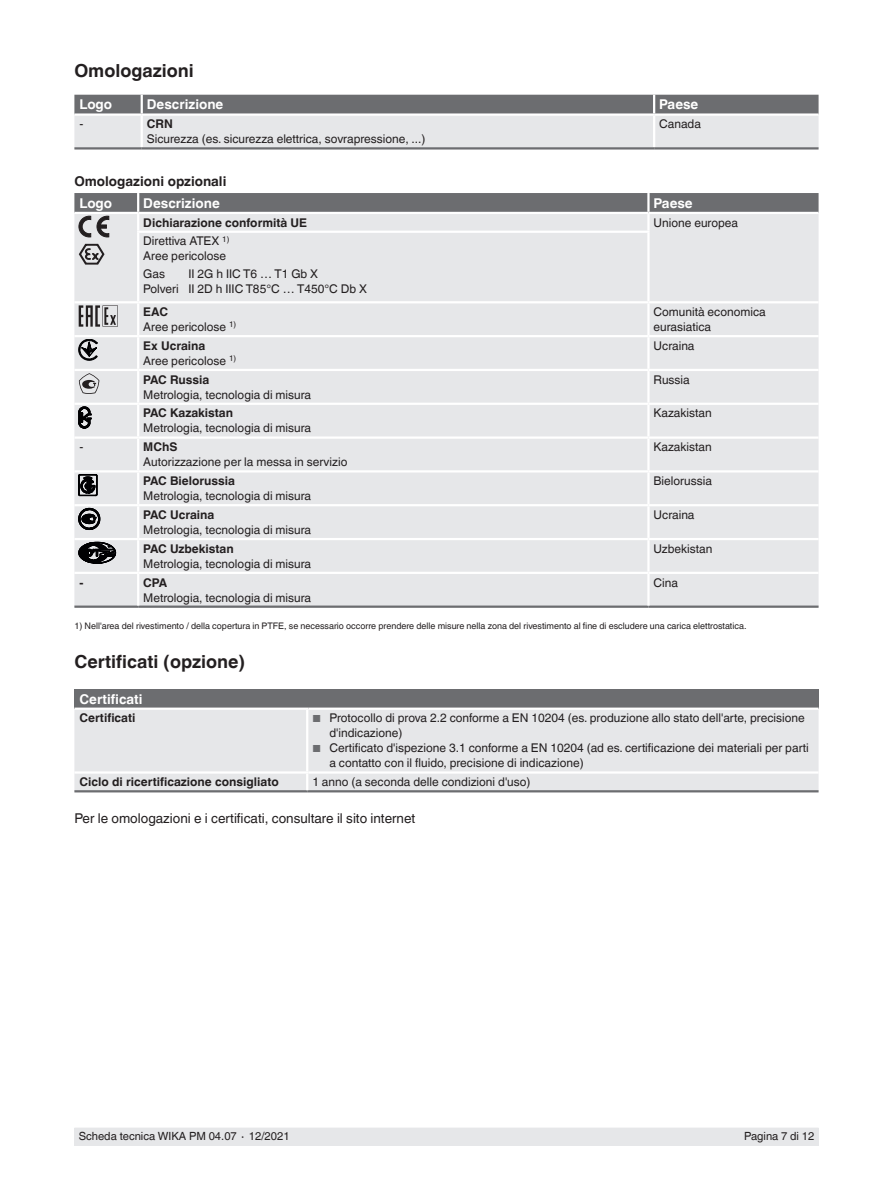
<style>
.page{position:relative;width:893px;height:1188px;background:#fff}
.page>*{position:absolute;margin:0;border:0;box-sizing:border-box;transform-origin:0 0}
.t1{font:700 18px "Helvetica World";color:#231f20}
.t2{font:13.5px "Helvetica World";color:#231f20}
.t3{font:700 13.5px "Helvetica World";color:#fff}
.t4{font:700 13.5px "Helvetica World";color:#231f20}
.t5{font:12px/15px "Helvetica World";color:#231f20}
.t6{font:700 12px "Helvetica World";color:#231f20}
.t7{font:11.25px "Helvetica World";color:#231f20}
.t8{font:9px "Helvetica World";color:#231f20}
.s1{font-weight:700}
.s2{font-size:10.2px;color:#6c6d70}
</style>
<div class="page">
<div style="left:74px;top:1128px;width:745px;height:17px;background:#e6e7e9"></div>
<svg style="left:74px;top:95px;width:745px;height:52px;background:#b9babc"></svg>
<hr style="left:74px;top:113px;width:68px;height:3px;background:#fff">
<hr style="left:142px;top:113px;width:512px;height:3px;background:#fff">
<hr style="left:141px;top:116px;width:2px;height:31px;background:#fff">
<hr style="left:654px;top:113px;width:165px;height:3px;background:#fff">
<hr style="left:653px;top:116px;width:2px;height:31px;background:#fff">
<hr style="left:74px;top:147px;width:68px;height:3px;background:#6c6d70">
<hr style="left:142px;top:147px;width:512px;height:3px;background:#6c6d70">
<hr style="left:654px;top:147px;width:165px;height:3px;background:#6c6d70">
<div style="left:74px;top:237px;width:745px;height:369px;background:#e6e7e9"></div>
<hr style="left:74px;top:606px;width:64px;height:2px;background:#6c6d70">
<hr style="left:138px;top:606px;width:510px;height:2px;background:#6c6d70">
<hr style="left:648px;top:606px;width:171px;height:2px;background:#6c6d70">
<hr style="left:137px;top:233px;width:2px;height:68px;background:#fff">
<hr style="left:647px;top:233px;width:3px;height:68px;background:#fff">
<hr style="left:74px;top:301px;width:64px;height:2px;background:#fff">
<hr style="left:138px;top:301px;width:510px;height:2px;background:#fff">
<hr style="left:137px;top:303px;width:2px;height:32px;background:#fff">
<hr style="left:648px;top:301px;width:171px;height:2px;background:#fff">
<hr style="left:647px;top:303px;width:3px;height:32px;background:#fff">
<hr style="left:74px;top:335px;width:64px;height:2px;background:#fff">
<hr style="left:138px;top:335px;width:510px;height:2px;background:#fff">
<hr style="left:137px;top:337px;width:2px;height:32px;background:#fff">
<hr style="left:648px;top:335px;width:171px;height:2px;background:#fff">
<hr style="left:647px;top:337px;width:3px;height:32px;background:#fff">
<hr style="left:74px;top:369px;width:64px;height:2px;background:#fff">
<hr style="left:138px;top:369px;width:510px;height:2px;background:#fff">
<hr style="left:137px;top:371px;width:2px;height:32px;background:#fff">
<hr style="left:648px;top:369px;width:171px;height:2px;background:#fff">
<hr style="left:647px;top:371px;width:3px;height:32px;background:#fff">
<hr style="left:74px;top:403px;width:64px;height:2px;background:#fff">
<hr style="left:138px;top:403px;width:510px;height:2px;background:#fff">
<hr style="left:137px;top:405px;width:2px;height:31px;background:#fff">
<hr style="left:648px;top:403px;width:171px;height:2px;background:#fff">
<hr style="left:647px;top:405px;width:3px;height:31px;background:#fff">
<hr style="left:74px;top:436px;width:64px;height:3px;background:#fff">
<hr style="left:138px;top:436px;width:510px;height:3px;background:#fff">
<hr style="left:137px;top:439px;width:2px;height:31px;background:#fff">
<hr style="left:648px;top:436px;width:171px;height:3px;background:#fff">
<hr style="left:647px;top:439px;width:3px;height:31px;background:#fff">
<hr style="left:74px;top:470px;width:64px;height:3px;background:#fff">
<hr style="left:138px;top:470px;width:510px;height:3px;background:#fff">
<hr style="left:137px;top:473px;width:2px;height:31px;background:#fff">
<hr style="left:648px;top:470px;width:171px;height:3px;background:#fff">
<hr style="left:647px;top:473px;width:3px;height:31px;background:#fff">
<hr style="left:74px;top:504px;width:64px;height:2px;background:#fff">
<hr style="left:138px;top:504px;width:510px;height:2px;background:#fff">
<hr style="left:137px;top:506px;width:2px;height:32px;background:#fff">
<hr style="left:648px;top:504px;width:171px;height:2px;background:#fff">
<hr style="left:647px;top:506px;width:3px;height:32px;background:#fff">
<hr style="left:74px;top:538px;width:64px;height:2px;background:#fff">
<hr style="left:138px;top:538px;width:510px;height:2px;background:#fff">
<hr style="left:137px;top:540px;width:2px;height:32px;background:#fff">
<hr style="left:648px;top:538px;width:171px;height:2px;background:#fff">
<hr style="left:647px;top:540px;width:3px;height:32px;background:#fff">
<hr style="left:74px;top:572px;width:64px;height:2px;background:#fff">
<hr style="left:138px;top:572px;width:510px;height:2px;background:#fff">
<hr style="left:137px;top:574px;width:2px;height:32px;background:#fff">
<hr style="left:648px;top:572px;width:171px;height:2px;background:#fff">
<hr style="left:647px;top:574px;width:3px;height:32px;background:#fff">
<div style="left:74px;top:689px;width:745px;height:20px;background:#6c6d70"></div>
<div style="left:74px;top:710px;width:745px;height:80px;background:#e6e7e9"></div>
<hr style="left:74px;top:708px;width:234px;height:2px;background:#fff">
<hr style="left:308px;top:708px;width:511px;height:2px;background:#fff">
<hr style="left:306px;top:710px;width:2px;height:61px;background:#fff">
<hr style="left:74px;top:790px;width:233px;height:2px;background:#6c6d70">
<hr style="left:307px;top:790px;width:512px;height:2px;background:#6c6d70">
<hr style="left:74px;top:771px;width:234px;height:3px;background:#fff">
<hr style="left:308px;top:771px;width:511px;height:3px;background:#fff">
<svg style="left:306px;top:774px;width:2px;height:16px"></svg>
<svg style="left:74px;top:193px;width:745px;height:44px;background:#b2b3b6"></svg>
<svg style="left:79px;top:244px;width:26px;height:21px"></svg>
<svg style="left:79px;top:305px;width:39px;height:22px"></svg>
<svg style="left:79px;top:339px;width:18px;height:21px"></svg>
<svg style="left:79px;top:373px;width:20px;height:21px"></svg>
<svg style="left:79px;top:407px;width:12px;height:21px"></svg>
<svg style="left:79px;top:474px;width:18px;height:22px"></svg>
<svg style="left:79px;top:508px;width:21px;height:22px"></svg>
<svg style="left:79px;top:542px;width:37px;height:22px"></svg>
<h1 class="t1" style="left:74px;top:60px;width:121px">Omologazioni</h1>
<p class="t3" style="left:80px;top:97px;width:34px">Logo</p>
<p class="t3" style="left:147px;top:97px;width:78px">Descrizione</p>
<p class="t3" style="left:659px;top:97px;width:41px">Paese</p>
<p class="t5" style="left:80px;top:117px;width:5px">-</p>
<p class="t6" style="left:147px;top:117px;width:27px">CRN</p>
<p class="t5" style="left:147px;top:132px;width:280px">Sicurezza (es. sicurezza elettrica, sovrapressione, ...)</p>
<p class="t5" style="left:659px;top:117px;width:43px">Canada</p>
<p class="t4" style="left:74px;top:173px;width:154px">Omologazioni opzionali</p>
<p class="t3" style="left:80px;top:195px;width:34px">Logo</p>
<p class="t3" style="left:143px;top:195px;width:78px">Descrizione</p>
<p class="t3" style="left:654px;top:195px;width:41px">Paese</p>
<p class="t6" style="left:143px;top:215px;width:165px">Dichiarazione conformità UE</p>
<p class="t5" style="left:654px;top:215px;width:86px">Unione europea</p>
<p class="t5" style="left:143px;top:234px;width:88px">Direttiva ATEX <sup>1)<br></sup>Aree pericolose</p>
<p class="t5" style="left:143px;top:266px;width:23px">Gas</p>
<p class="t5" style="left:143px;top:266px;width:225px;text-align:center">II 2G h IIC T6 … T1 Gb X<br>Polveri II 2D h IIIC T85°C … T450°C Db X</p>
<p class="t5" style="left:143px;top:304px;width:94px"><span class="s1">EAC<br></span>Aree pericolose <sup>1)</sup></p>
<p class="t5" style="left:654px;top:304px;width:114px">Comunità economica eurasiatica</p>
<p class="t5" style="left:143px;top:338px;width:94px"><span class="s1">Ex Ucraina<br></span>Aree pericolose <sup>1)</sup></p>
<p class="t5" style="left:654px;top:338px;width:42px">Ucraina</p>
<p class="t6" style="left:143px;top:373px;width:68px">PAC Russia</p>
<p class="t5" style="left:143px;top:387px;width:169px">Metrologia, tecnologia di misura</p>
<p class="t5" style="left:654px;top:372px;width:38px">Russia</p>
<p class="t6" style="left:143px;top:406px;width:91px">PAC Kazakistan</p>
<p class="t5" style="left:143px;top:421px;width:169px">Metrologia, tecnologia di misura</p>
<p class="t5" style="left:654px;top:406px;width:60px">Kazakistan</p>
<p class="t5" style="left:80px;top:440px;width:5px">-</p>
<p class="t6" style="left:143px;top:440px;width:36px">MChS</p>
<p class="t5" style="left:143px;top:455px;width:206px">Autorizzazione per la messa in servizio</p>
<p class="t5" style="left:654px;top:440px;width:60px">Kazakistan</p>
<p class="t6" style="left:143px;top:474px;width:93px">PAC Bielorussia</p>
<p class="t5" style="left:143px;top:488px;width:169px">Metrologia, tecnologia di misura</p>
<p class="t5" style="left:654px;top:473px;width:60px">Bielorussia</p>
<p class="t6" style="left:143px;top:508px;width:73px">PAC Ucraina</p>
<p class="t5" style="left:143px;top:522px;width:169px">Metrologia, tecnologia di misura</p>
<p class="t5" style="left:654px;top:507px;width:42px">Ucraina</p>
<p class="t6" style="left:143px;top:542px;width:92px">PAC Uzbekistan</p>
<p class="t5" style="left:143px;top:556px;width:169px">Metrologia, tecnologia di misura</p>
<p class="t5" style="left:654px;top:541px;width:60px">Uzbekistan</p>
<p class="t5" style="left:654px;top:575px;width:26px">Cina</p>
<p class="t8" style="left:74px;top:620px;width:674px">1) Nell'area del rivestimento / della copertura in PTFE, se necessario occorre prendere delle misure nella zona del rivestimento al fine di escludere una carica elettrostatica.</p>
<h1 class="t1" style="left:74px;top:651px;width:172px">Certificati (opzione)</h1>
<p class="t3" style="left:80px;top:691px;width:65px">Certificati</p>
<p class="t6" style="left:80px;top:711px;width:58px">Certificati</p>
<p class="t5" style="left:329px;top:711px;width:477px;text-indent:-17px"><span class="s2">■</span> Protocollo di prova 2.2 conforme a EN 10204 (es. produzione allo stato dell'arte, precisione d'indicazione)</p>
<p class="t5" style="left:329px;top:741px;width:481px;text-indent:-17px"><span class="s2">■</span> Certificato d'ispezione 3.1 conforme a EN 10204 (ad es. certificazione dei materiali per parti a contatto con il fluido, precisione di indicazione)</p>
<p class="t6" style="left:80px;top:775px;width:201px">Ciclo di ricertificazione consigliato</p>
<p class="t5" style="left:312px;top:775px;width:220px">1 anno (a seconda delle condizioni d'uso)</p>
<p class="t2" style="left:74px;top:810px;width:342px">Per le omologazioni e i certificati, consultare il sito internet</p>
<p class="t6" style="left:80px;top:575px;width:5px">-</p>
<p class="t6" style="left:143px;top:575px;width:25px">CPA</p>
<p class="t5" style="left:143px;top:590px;width:169px">Metrologia, tecnologia di misura</p>
<p class="t7" style="left:79px;top:1130px;width:212px">Scheda tecnica WIKA PM 04.07 ∙ 12/2021</p>
<p class="t7" style="left:744px;top:1130px;width:72px">Pagina 7 di 12</p>
</div>
